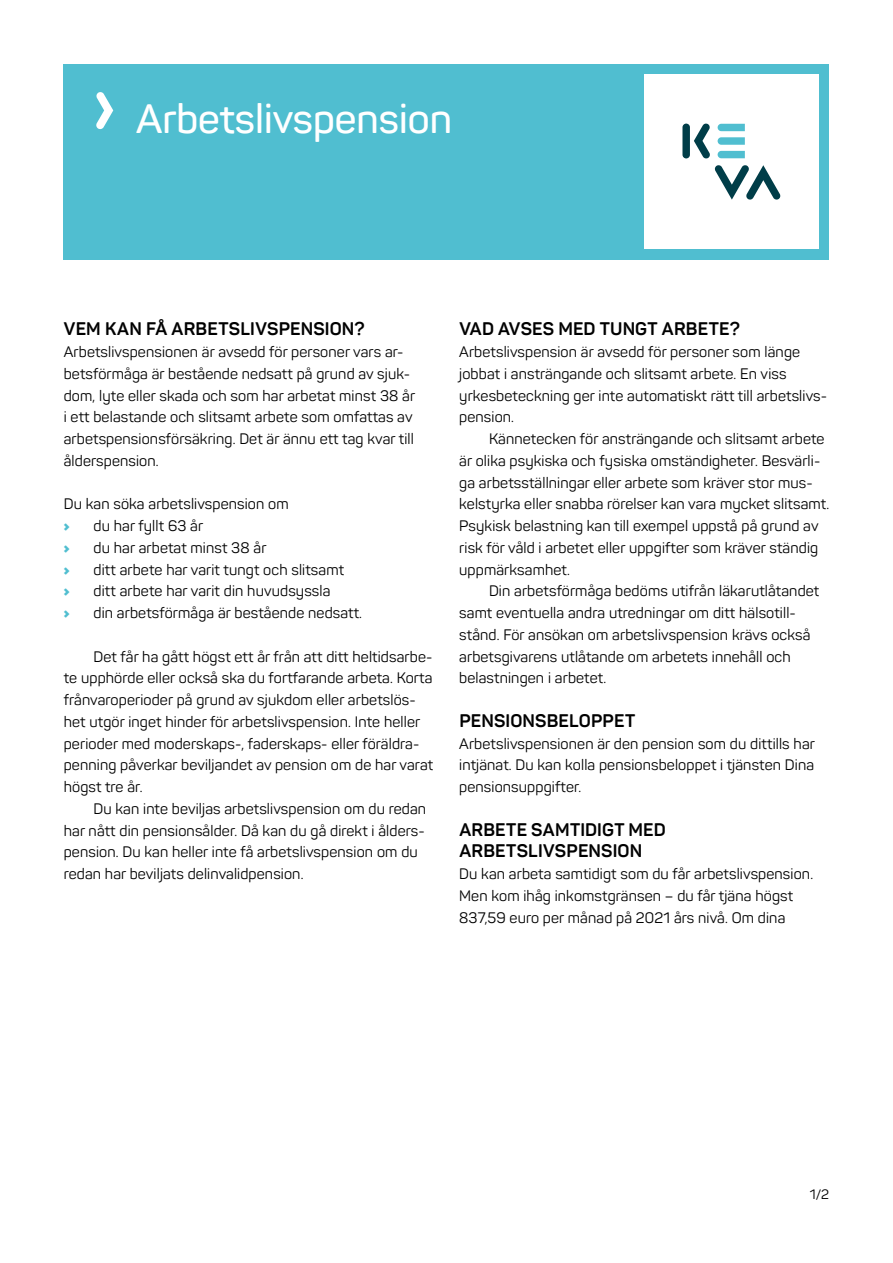
<style>
.page{position:relative;width:893px;height:1263px;background:#fff}
.page>*{position:absolute;margin:0;border:0;box-sizing:border-box;transform-origin:0 0}
.t1{font:600 40.5px "Panton";color:#fff}
.t2{font:700 18px/21.8px "Panton";letter-spacing:.01em;color:#000}
.Leipäteksti_sis{font:15px/21.8px "Panton";letter-spacing:.01em;color:#000}
.Leipäteksti{font:15px/21.8px "Panton";letter-spacing:.01em;color:#000}
.t3{font:800 15px "Panton";color:#50bed0}
.t4{font:13.5px "Panton";color:#000}
</style>
<div class="page">
<div style="left:64px;top:64px;width:765px;height:195px;background:#50bed0"></div>
<svg style="left:96px;top:92px;width:17px;height:38px"></svg>
<div style="left:644px;top:74px;width:175px;height:175px;background:#fff"></div>
<svg style="left:682px;top:123px;width:99px;height:77px"></svg>
<h1 class="t1" style="left:136px;top:93px;width:317px">Arbetslivspension</h1>
<h2 class="t2" style="left:64px;top:318px;width:302px">VEM KAN FÅ ARBETSLIVSPENSION?</h2>
<p class="Leipäteksti" style="left:64px;top:341px;width:353px">Arbetslivspensionen är avsedd för personer vars ar&shy;betsförmåga är bestående nedsatt på grund av sjuk&shy;dom, lyte eller skada och som har arbetat minst 38 år i ett belastande och slitsamt arbete som omfattas av arbetspensionsförsäkring. Det är ännu ett tag kvar till ålderspension.</p>
<p class="Leipäteksti" style="left:64px;top:493px;width:226px">Du kan söka arbetslivspension om</p>
<p class="t3" style="left:64px;top:516px;width:7px">›</p>
<p class="Leipäteksti_sis" style="left:94px;top:515px;width:111px">du har fyllt 63 år</p>
<p class="t3" style="left:64px;top:538px;width:7px">›</p>
<p class="Leipäteksti_sis" style="left:94px;top:537px;width:174px">du har arbetat minst 38 år</p>
<p class="t3" style="left:64px;top:559px;width:7px">›</p>
<p class="Leipäteksti_sis" style="left:94px;top:558px;width:252px">ditt arbete har varit tungt och slitsamt</p>
<p class="t3" style="left:64px;top:581px;width:7px">›</p>
<p class="Leipäteksti_sis" style="left:94px;top:580px;width:238px">ditt arbete har varit din huvudsyssla</p>
<p class="t3" style="left:64px;top:603px;width:7px">›</p>
<p class="Leipäteksti_sis" style="left:94px;top:602px;width:270px">din arbetsförmåga är bestående nedsatt.</p>
<p class="Leipäteksti_sis" style="left:64px;top:645px;width:371px;text-indent:30px">Det får ha gått högst ett år från att ditt heltidsarbe&shy;te upphörde eller också ska du fortfarande arbeta. Korta frånvaroperioder på grund av sjukdom eller arbetslös&shy;het utgör inget hinder för arbetslivspension. Inte heller perioder med moderskaps-, faderskaps- eller föräldra&shy;penning påverkar beviljandet av pension om de har varat högst tre år.</p>
<p class="Leipäteksti_sis" style="left:64px;top:798px;width:364px;text-indent:30px">Du kan inte beviljas arbetslivspension om du redan har nått din pensionsålder. Då kan du gå direkt i ålders&shy;pension. Du kan heller inte få arbetslivspension om du redan har beviljats delinvalidpension.</p>
<h2 class="t2" style="left:459px;top:318px;width:282px">VAD AVSES MED TUNGT ARBETE?</h2>
<p class="Leipäteksti" style="left:459px;top:341px;width:369px">Arbetslivspension är avsedd för personer som länge jobbat i ansträngande och slitsamt arbete. En viss yrkesbeteckning ger inte automatiskt rätt till arbetslivs&shy;pension.</p>
<p class="Leipäteksti_sis" style="left:459px;top:428px;width:371px;text-indent:30px">Kännetecken för ansträngande och slitsamt arbete är olika psykiska och fysiska omständigheter. Besvärli&shy;ga arbetsställningar eller arbete som kräver stor mus&shy;kelstyrka eller snabba rörelser kan vara mycket slitsamt.<br>Psykisk belastning kan till exempel uppstå på grund av risk för våld i arbetet eller uppgifter som kräver ständig uppmärksamhet.</p>
<p class="Leipäteksti_sis" style="left:459px;top:580px;width:362px;text-indent:30px">Din arbetsförmåga bedöms utifrån läkarutlåtandet samt eventuella andra utredningar om ditt hälsotill&shy;stånd. För ansökan om arbetslivspension krävs också arbetsgivarens utlåtande om arbetets innehåll och belastningen i arbetet.</p>
<h2 class="t2" style="left:459px;top:709px;width:177px">PENSIONSBELOPPET</h2>
<p class="Leipäteksti" style="left:459px;top:732px;width:357px;text-align:justify">Arbetslivspensionen är den pension som du dittills har intjänat. Du kan kolla pensionsbeloppet i tjänsten Dina pensionsuppgifter.</p>
<h2 class="t2" style="left:459px;top:818px;width:208px">ARBETE SAMTIDIGT MED<br>ARBETSLIVSPENSION</h2>
<p class="Leipäteksti" style="left:459px;top:863px;width:355px">Du kan arbeta samtidigt som du får arbetslivspension.<br>Men kom ihåg inkomstgränsen – du får tjäna högst<br>837,59 euro per månad på 2021 års nivå. Om dina</p>
<p class="t4" style="left:810px;top:1186px;width:21px">1/2</p>
</div>
